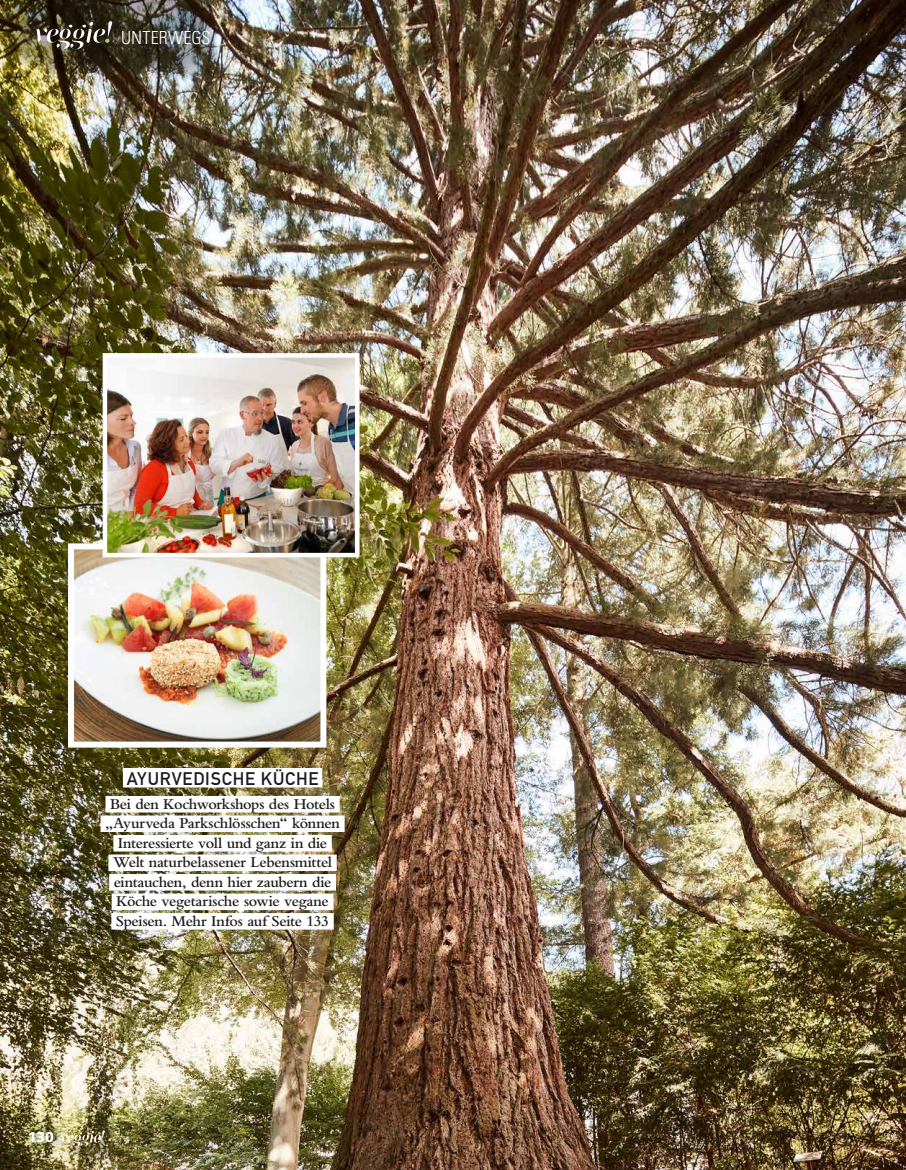
<style>
.page{position:relative;width:906px;height:1170px;background:#fff}
.page>*{position:absolute;margin:0;border:0;box-sizing:border-box;transform-origin:0 0}
.t1{font:18px "DIN Mittelschrift LT";letter-spacing:.045em;color:#1d1d1b}
.t2{font:300 condensed 18px "Univers LT";letter-spacing:.01em;color:#fff}
.t3{font:600 15.75px/19.5px "Bembo";letter-spacing:-.025em;color:#1d1d1b;text-align:center}
.t4{font:900 14.25px "Frutiger LT";color:#fff}
</style>
<div class="page">
<img style="left:0;top:0;width:906px;height:1169px">
<img style="left:75px;top:550px;width:244px;height:190px">
<div style="left:68px;top:543px;width:258px;height:204px;border:6px solid #fff"></div>
<img style="left:108px;top:358px;width:246px;height:194px">
<div style="left:103px;top:353px;width:256px;height:204px;border:4px solid #fff"></div>
<div style="left:123px;top:768px;width:199px;height:19px;background:#fff"></div>
<div style="left:105px;top:796px;width:235px;height:16px;background:#fff"></div>
<div style="left:101px;top:815px;width:243px;height:17px;background:#fff"></div>
<div style="left:113px;top:835px;width:219px;height:16px;background:#fff"></div>
<div style="left:108px;top:854px;width:229px;height:17px;background:#fff"></div>
<div style="left:109px;top:874px;width:227px;height:16px;background:#fff"></div>
<div style="left:112px;top:893px;width:221px;height:17px;background:#fff"></div>
<div style="left:111px;top:913px;width:223px;height:16px;background:#fff"></div>
<svg style="left:12px;top:1112px;width:60px;height:49px;background:#8a8455"></svg>
<div style="left:64px;top:1133px;width:59px;height:31px;background:#1d1d1b;opacity:.75"></div>
<svg style="left:60px;top:1130px;width:45px;height:16px"></svg>
<img style="left:0;top:0;width:222px;height:83px">
<p class="t2" style="left:121px;top:27px;width:91px">UNTERWEGS</p>
<p class="t1" style="left:127px;top:768px;width:193px">AYURVEDISCHE KÜCHE</p>
<p class="t3" style="left:105px;top:794px;width:236px">Bei den Kochworkshops des Hotels „Ayurveda Parkschlösschen“ können Interessierte voll und ganz in die Welt naturbelassener Lebensmittel eintauchen, denn hier zaubern die Köche vegetarische sowie vegane Speisen. Mehr Infos auf Seite 133</p>
<p class="t4" style="left:28px;top:1128px;width:28px">130</p>
</div>
